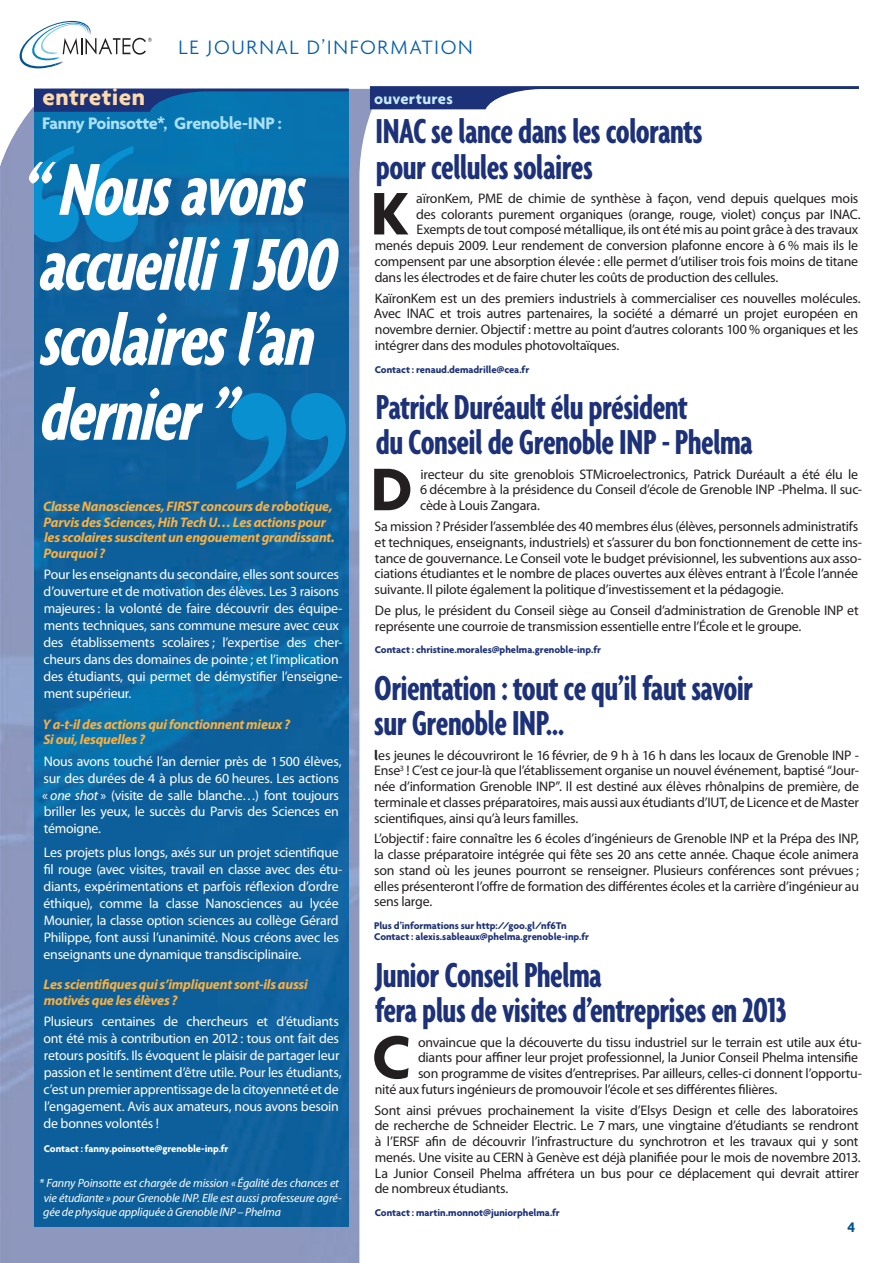
<style>
.page{position:relative;width:893px;height:1263px;background:#fff}
.page>*{position:absolute;margin:0;border:0;box-sizing:border-box;transform-origin:0 0}
.t1{font:italic 700 extra-condensed 79.5px/75px "Agenda";color:#fff}
.t2{font:700 64.95px "Agenda";color:#231f20}
.t3{font:700 extra-condensed 37.5px/35.2px "Agenda";letter-spacing:-.02em;color:#1c3177}
.t4{font:700 25.2px "Agenda";letter-spacing:.01em;color:#fedbad}
.t5{font:300 21px "Agenda";letter-spacing:.075em;color:#015dab}
.t6{font:700 18px "Agenda";letter-spacing:-.025em;color:#aae0f9}
.t7{font:700 16.5px "Agenda";letter-spacing:.02em;color:#c6eafa}
.t8{font:700 15px "Agenda";color:#015494}
.t9{font:13.8px/15.8px "Myriad Pro";letter-spacing:-.015em;color:#231f20}
.t10{font:13.8px/17px "Myriad Pro";letter-spacing:-.02em;color:#fff}
.t11{font:italic 700 13.8px/15.8px "Myriad Pro";letter-spacing:-.015em;color:#fbb03f}
.t12{font:italic 12px/14.4px "Myriad Pro";letter-spacing:-.015em;color:#fff}
.t13{font:700 10.5px/11.2px "Agenda";letter-spacing:-.005em;color:#1c3177}
.t14{font:700 10.5px "Agenda";letter-spacing:-.005em;color:#fff}
.s1{font-style:italic}
.s2{font-family:"Agenda";font-weight:700;font-size:14.25px}
</style>
<div class="page">
<img style="left:0;top:89px;width:381px;height:1174px">
<svg style="left:20px;top:21px;width:132px;height:47px"></svg>
<img style="left:34px;top:242px;width:315px;height:985px">
<svg style="left:370px;top:86px;width:489px;height:23px"></svg>
<svg style="left:232px;top:393px;width:114px;height:96px;background:#0b78b7"></svg>
<svg style="left:0;top:89px;width:349px;height:153px;background:#1a74ae"></svg>
<h3 class="t4" style="left:43px;top:82px;width:104px">entretien</h3>
<h3 class="t5" style="left:179px;top:35px;width:296px">LE JOURNAL D’INFORMATION</h3>
<p class="t7" style="left:374px;top:89px;width:80px">ouvertures</p>
<h3 class="t6" style="left:42px;top:112px;width:241px">Fanny Poinsotte*, Grenoble-INP :</h3>
<h1 class="t1" style="left:19px;top:150px;width:335px">“Nousavons accueilli1500 scolairesl’an dernier”</h1>
<p class="t11" style="left:43px;top:499px;width:293px">Classe Nanosciences, FIRST concours de robotique, Parvis des Sciences, Hih Tech U… Les actions pour les scolaires suscitent un engouement grandissant.<br>Pourquoi ?</p>
<p class="t10" style="left:44px;top:566px;width:300px">Pour les enseignants du secondaire, elles sont sources d’ouverture et de motivation des élèves. Les 3 raisons majeures : la volonté de faire découvrir des équipe&shy;ments techniques, sans commune mesure avec ceux des établissements scolaires ; l’expertise des cher&shy;cheurs dans des domaines de pointe ; et l’implication des étudiants, qui permet de démystifier l’enseigne&shy;ment supérieur.</p>
<p class="t11" style="left:43px;top:716px;width:249px">Y a-t-il des actions qui fonctionnent mieux ?<br>Si oui, lesquelles ?</p>
<p class="t10" style="left:42px;top:753px;width:301px">Nous avons touché l’an dernier près de 1 500 élèves, sur des durées de 4 à plus de 60 heures. Les actions « <span class="s1">one shot</span> » (visite de salle blanche…) font toujours briller les yeux, le succès du Parvis des Sciences en témoigne.</p>
<p class="t10" style="left:44px;top:844px;width:300px">Les projets plus longs, axés sur un projet scientifique fil rouge (avec visites, travail en classe avec des étu&shy;diants, expérimentations et parfois réflexion d’ordre éthique), comme la classe Nanosciences au lycée Mounier, la classe option sciences au collège Gérard Philippe, font aussi l’unanimité. Nous créons avec les enseignants une dynamique transdisciplinaire.</p>
<p class="t11" style="left:44px;top:977px;width:266px">Les scientifiques qui s’impliquent sont-ils aussi motivés que les élèves ?</p>
<p class="t10" style="left:44px;top:1013px;width:300px">Plusieurs centaines de chercheurs et d’étudiants ont été mis à contribution en 2012 : tous ont fait des retours positifs. Ils évoquent le plaisir de partager leur passion et le sentiment d’être utile. Pour les étudiants, c’est un premier apprentissage de la citoyenneté et de l’engagement. Avis aux amateurs, nous avons besoin de bonnes volontés !</p>
<p class="t14" style="left:44px;top:1142px;width:186px">Contact : fanny.poinsotte@grenoble-inp.fr</p>
<p class="t12" style="left:43px;top:1176px;width:300px;text-indent:-4px">* Fanny Poinsotte est chargée de mission « Égalité des chances et vie étudiante » pour Grenoble INP. Elle est aussi professeure agré&shy;gée de physique appliquée à Grenoble INP – Phelma</p>
<h3 class="t3" style="left:376px;top:113px;width:328px">INAC se lance dans les colorants pour cellules solaires</h3>
<h2 class="t2" style="left:371px;top:174px;width:40px">K</h2>
<p class="t9" style="left:416px;top:191px;width:444px">aïronKem, PME de chimie de synthèse à façon, vend depuis quelques mois</p>
<p class="t9" style="left:416px;top:206px;width:446px">des colorants purement organiques (orange, rouge, violet) conçus par INAC.</p>
<p class="t9" style="left:416px;top:222px;width:443px">Exempts de tout composé métallique, ils ont été mis au point grâce à des travaux</p>
<p class="t9" style="left:375px;top:238px;width:485px">menés depuis 2009. Leur rendement de conversion plafonne encore à 6 % mais ils le</p>
<p class="t9" style="left:375px;top:254px;width:485px">compensent par une absorption élevée : elle permet d’utiliser trois fois moins de titane</p>
<p class="t9" style="left:375px;top:269px;width:405px">dans les électrodes et de faire chuter les coûts de production des cellules.</p>
<p class="t9" style="left:374px;top:290px;width:488px">KaïronKem est un des premiers industriels à commercialiser ces nouvelles molécules.<br>Avec INAC et trois autres partenaires, la société a démarré un projet européen en novembre dernier. Objectif : mettre au point d’autres colorants 100 % organiques et les intégrer dans des modules photovoltaïques.</p>
<p class="t13" style="left:375px;top:363px;width:156px">Contact : renaud.demadrille@cea.fr</p>
<h3 class="t3" style="left:376px;top:389px;width:379px">Patrick Duréault élu président<br>du Conseil de Grenoble INP - Phelma</h3>
<h2 class="t2" style="left:371px;top:450px;width:44px">D</h2>
<p class="t9" style="left:420px;top:466px;width:443px">irecteur du site grenoblois STMicroelectronics, Patrick Duréault a été élu le<br>6 décembre à la présidence du Conseil d’école de Grenoble INP -Phelma. Il suc&shy;cède à Louis Zangara.</p>
<p class="t9" style="left:375px;top:519px;width:489px">Sa mission ? Présider l’assemblée des 40 membres élus (élèves, personnels administratifs et techniques, enseignants, industriels) et s’assurer du bon fonctionnement de cette ins&shy;tance de gouvernance. Le Conseil vote le budget prévisionnel, les subventions aux asso&shy;ciations étudiantes et le nombre de places ouvertes aux élèves entrant à l’École l’année suivante. Il pilote également la politique d’investissement et la pédagogie.</p>
<p class="t9" style="left:375px;top:603px;width:485px">De plus, le président du Conseil siège au Conseil d’administration de Grenoble INP et représente une courroie de transmission essentielle entre l’École et le groupe.</p>
<p class="t13" style="left:375px;top:644px;width:228px">Contact : christine.morales@phelma.grenoble-inp.fr</p>
<h3 class="t3" style="left:374px;top:670px;width:381px">Orientation : tout ce qu’il faut savoir sur Grenoble INP…</h3>
<p class="t9" style="left:374px;top:747px;width:486px;text-align:justify"><span class="s2">l</span>es jeunes le découvriront le 16 février, de 9 h à 16 h dans les locaux de Grenoble INP - Ense<sup>3</sup> ! C’est ce jour-là que l’établissement organise un nouvel événement, baptisé “Jour&shy;née d’information Grenoble INP”. Il est destiné aux élèves rhônalpins de première, de terminale et classes préparatoires, mais aussi aux étudiants d’IUT, de Licence et de Master scientifiques, ainsi qu’à leurs familles.</p>
<p class="t9" style="left:374px;top:831px;width:486px;text-align:justify">L’objectif : faire connaître les 6 écoles d’ingénieurs de Grenoble INP et la Prépa des INP, la classe préparatoire intégrée qui fête ses 20 ans cette année. Chaque école animera son stand où les jeunes pourront se renseigner. Plusieurs conférences sont prévues ; elles présenteront l’offre de formation des différentes écoles et la carrière d’ingénieur au sens large.</p>
<p class="t13" style="left:374px;top:920px;width:216px">Plus d’informations sur http://goo.gl/nf6Tn<br>Contact : alexis.sableaux@phelma.grenoble-inp.fr</p>
<h3 class="t3" style="left:375px;top:957px;width:413px">Junior Conseil Phelma<br>fera plus de visites d’entreprises en 2013</h3>
<h2 class="t2" style="left:372px;top:1017px;width:40px">C</h2>
<p class="t9" style="left:418px;top:1034px;width:445px">onvaincue que la découverte du tissu industriel sur le terrain est utile aux étu-</p>
<p class="t9" style="left:418px;top:1050px;width:442px">diants pour affiner leur projet professionnel, la Junior Conseil Phelma intensifie</p>
<p class="t9" style="left:418px;top:1066px;width:445px">son programme de visites d’entreprises. Par ailleurs, celles-ci donnent l’opportu-</p>
<p class="t9" style="left:375px;top:1081px;width:404px">nité aux futurs ingénieurs de promouvoir l’école et ses différentes filières.</p>
<p class="t9" style="left:375px;top:1102px;width:488px">Sont ainsi prévues prochainement la visite d’Elsys Design et celle des laboratoires de recherche de Schneider Electric. Le 7 mars, une vingtaine d’étudiants se rendront à l’ERSF afin de découvrir l’infrastructure du synchrotron et les travaux qui y sont menés. Une visite au CERN à Genève est déjà planifiée pour le mois de novembre 2013.<br>La Junior Conseil Phelma affrétera un bus pour ce déplacement qui devrait attirer de nombreux étudiants.</p>
<p class="t13" style="left:375px;top:1207px;width:187px">Contact : martin.monnot@juniorphelma.fr</p>
<p class="t8" style="left:847px;top:1218px;width:9px">4</p>
</div>
